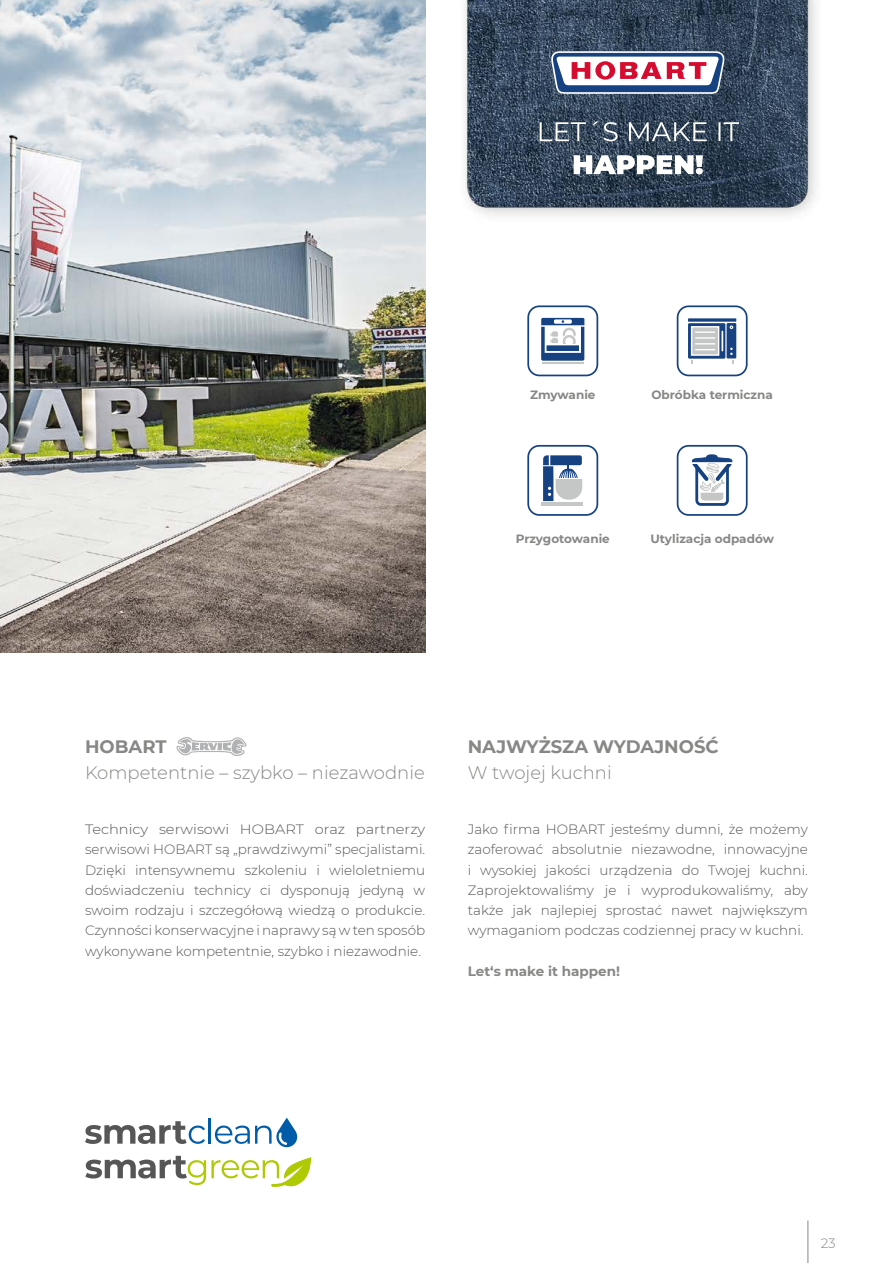
<style>
.page{position:relative;width:893px;height:1263px;background:#fff}
.page>*{position:absolute;margin:0;border:0;box-sizing:border-box;transform-origin:0 0}
.t1{font:300 18px "Montserrat";color:#878786}
.t2{font:700 18px "Montserrat";color:#878786}
.t3{font:300 13.5px/20.2px "Montserrat";color:#565656;text-align:justify;scale:1.08 1}
.t4{font:300 13.5px/20.2px "Montserrat";color:#565656;text-align:justify}
.t5{font:700 13.5px "Montserrat";color:#878786}
.t6{font:300 13.5px "Montserrat";color:#878786}
.t7{font:700 12px "Montserrat";color:#878786}
</style>
<div class="page">
<svg style="left:176px;top:737px;width:70px;height:19px"></svg>
<img style="left:0;top:238px;width:425px;height:414px">
<img style="left:0;top:0;width:817px;height:238px">
<svg style="left:551px;top:51px;width:173px;height:43px"></svg>
<svg style="left:574px;top:155px;width:129px;height:19px"></svg>
<svg style="left:540px;top:121px;width:199px;height:20px;background:#5b6978"></svg>
<div style="left:527px;top:305px;width:71px;height:71px;border:2px solid #164282;border-radius:11px"></div>
<hr style="left:542px;top:362px;width:41px;height:2px;background:#c5c6c6">
<svg style="left:541px;top:318px;width:43px;height:43px"></svg>
<div style="left:527px;top:445px;width:71px;height:71px;border:2px solid #164282;border-radius:11px"></div>
<hr style="left:542px;top:502px;width:41px;height:4px;background:#c5c6c6">
<svg style="left:543px;top:455px;width:39px;height:46px"></svg>
<div style="left:677px;top:305px;width:71px;height:71px;border:2px solid #164282;border-radius:11px"></div>
<svg style="left:688px;top:318px;width:48px;height:4px"></svg>
<svg style="left:688px;top:323px;width:48px;height:40px"></svg>
<div style="left:677px;top:445px;width:71px;height:71px;border:2px solid #164282;border-radius:11px"></div>
<svg style="left:691px;top:454px;width:42px;height:52px"></svg>
<svg style="left:85px;top:1121px;width:120px;height:23px"></svg>
<hr style="left:208px;top:1118px;width:3px;height:26px;background:#005ca9">
<svg style="left:215px;top:1118px;width:83px;height:30px"></svg>
<svg style="left:85px;top:1156px;width:226px;height:31px"></svg>
<hr style="left:807px;top:1220px;width:1px;height:43px;background:#878786">
<p class="t7" style="left:530px;top:386px;width:67px">Zmywanie</p>
<p class="t7" style="left:651px;top:386px;width:123px">Obróbka termiczna</p>
<p class="t7" style="left:516px;top:530px;width:96px">Przygotowanie</p>
<p class="t7" style="left:650px;top:530px;width:125px">Utylizacja odpadów</p>
<h1 class="t2" style="left:85px;top:734px;width:83px">HOBART</h1>
<h1 class="t1" style="left:85px;top:760px;width:341px">Kompetentnie – szybko – niezawodnie</h1>
<p class="t3" style="left:85px;top:819px;width:316px">Technicy serwisowi HOBART oraz partnerzy serwisowi HOBART są „prawdziwymi” specjalistami.<br>Dzięki intensywnemu szkoleniu i wieloletniemu doświadczeniu technicy ci dysponują jedyną w swoim rodzaju i szczegółową wiedzą o produkcie.<br>Czynności konserwacyjne i naprawy są w ten sposób wykonywane kompetentnie, szybko i niezawodnie.</p>
<h1 class="t2" style="left:468px;top:734px;width:252px">NAJWYŻSZA WYDAJNOŚĆ</h1>
<h1 class="t1" style="left:468px;top:760px;width:145px">W twojej kuchni</h1>
<p class="t4" style="left:468px;top:819px;width:342px">Jako firma HOBART jesteśmy dumni, że możemy zaoferować absolutnie niezawodne, innowacyjne i wysokiej jakości urządzenia do Twojej kuchni.<br>Zaprojektowaliśmy je i wyprodukowaliśmy, aby także jak najlepiej sprostać nawet największym wymaganiom podczas codziennej pracy w kuchni.</p>
<p class="t5" style="left:468px;top:961px;width:154px">Let‘s make it happen!</p>
<p class="t6" style="left:821px;top:1234px;width:17px">23</p>
</div>
